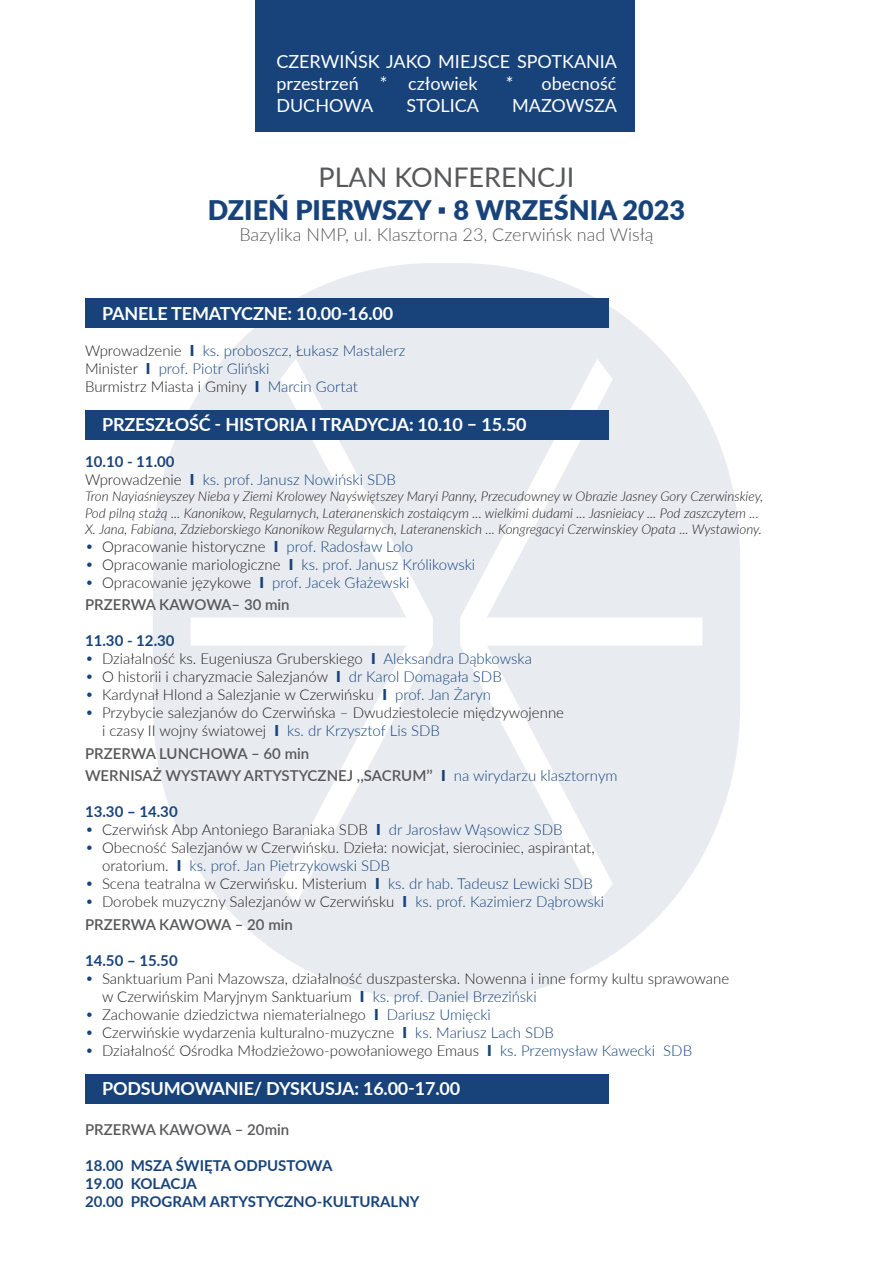
<style>
.page{position:relative;width:893px;height:1263px;background:#fff}
.page>*{position:absolute;margin:0;border:0;box-sizing:border-box;transform-origin:0 0}
.t1{font:900 27px "Lato";color:#18437a}
.t2{font:27px "Lato";color:#57585a}
.t3{font:700 18px "Lato";letter-spacing:-.01em;color:#fff}
.t4{font:18px/21.6px "Lato";color:#fff}
.t5{font:300 18px "Lato";color:#57585a}
.t6{font:300 15px/18px "Lato";color:#231f20}
.t7{font:300 15px/18px "Lato";color:#18437a}
.t8{font:700 15px/18px "Lato";color:#18437a}
.t9{font:600 15px/22.5px "Lato";color:#57585a}
.t10{font:italic 300 13.5px/16.2px "Lato";color:#231f20}
.s1{font-weight:300}
.s2{color:#231f20}
.s3{font-weight:900}
.s4{font-weight:700}
.s5{color:#18437a}
.s6{font-weight:900;color:#18437a}
.s7{font-weight:600;color:#57585a}
.s8{font-weight:300;color:#18437a}
</style>
<div class="page">
<svg style="left:153px;top:263px;width:587px;height:737px;fill:#e8ecf1"></svg>
<div style="left:255px;top:0;width:380px;height:132px;background:#18437a"></div>
<div style="left:85px;top:298px;width:523px;height:30px;background:#18437a"></div>
<div style="left:85px;top:410px;width:523px;height:30px;background:#18437a"></div>
<div style="left:85px;top:1074px;width:523px;height:30px;background:#18437a"></div>
<p class="t4" style="left:276px;top:50px;width:342px">CZERWIŃSK JAKO MIEJSCE SPOTKANIA przestrzeń * człowiek</p>
<p class="t4" style="left:506px;top:72px;width:112px">* obecność</p>
<p class="t4" style="left:276px;top:94px;width:98px">DUCHOWA</p>
<p class="t4" style="left:406px;top:94px;width:74px">STOLICA</p>
<p class="t4" style="left:512px;top:94px;width:106px">MAZOWSZA</p>
<h1 class="t2" style="left:319px;top:158px;width:257px">PLAN KONFERENCJI</h1>
<h1 class="t1" style="left:208px;top:190px;width:123px">DZIEŃ PIERW</h1>
<h1 class="t1" style="left:382px;top:190px;width:305px">SZY <span class="s1">▪</span> 8 WRZEŚNIA 2023</h1>
<p class="t5" style="left:239px;top:222px;width:416px">Bazylika NMP, ul. Klasztorna 23, Czerwińsk nad Wisłą</p>
<p class="t3" style="left:102px;top:300px;width:12px">PANELE</p>
<p class="t3" style="left:171px;top:300px;width:13px">TEMAT</p>
<p class="t3" style="left:231px;top:300px;width:23px">YCZNE</p>
<p class="t3" style="left:288px;top:300px;width:107px">: 10.00-16.00</p>
<p class="t7" style="left:85px;top:341px;width:322px"><span class="s2">Wprowadzenie</span> <span class="s3">I</span> ks. proboszcz, Łukasz Mastalerz<br><span class="s2">Minister</span> <span class="s3">I</span> prof. Piotr Gliński<br><span class="s2">Burmistrz Miasta i Gminy</span> <span class="s3">I</span> Marcin Gortat</p>
<p class="t3" style="left:102px;top:411px;width:12px">PRZE</p>
<p class="t3" style="left:145px;top:411px;width:22px">SZŁO</p>
<p class="t3" style="left:189px;top:411px;width:77px">ŚĆ - HISTORIA</p>
<p class="t3" style="left:311px;top:411px;width:22px">I TRAD</p>
<p class="t3" style="left:367px;top:411px;width:161px">YCJA: 10.10 – 15.50</p>
<p class="t7" style="left:85px;top:452px;width:313px"><span class="s4">10.10 - 11.00<br></span><span class="s2">Wprowadzenie</span> <span class="s3">I</span> ks. prof. Janusz Nowiński SDB</p>
<p class="t10" style="left:85px;top:488px;width:680px">Tron Nayiaśnieyszey Nieba y Ziemi Krolowey Nayświętszey Maryi Panny, Przecudowney w Obrazie Jasney Gory Czerwinskiey,<br>Pod pilną stażą ... Kanonikow, Regularnych, Lateranenskich zostaiącym ... wielkimi dudami ... Jasnieiacy ... Pod zaszczytem ...<br>X. Jana, Fabiana, Zdzieborskiego Kanonikow Regularnych, Lateranenskich ... Kongregacyi Czerwinskiey Opata ... Wystawiony.</p>
<p class="t6" style="left:85px;top:537px;width:330px"><span class="s5">•</span> Opracowanie historyczne <span class="s6">I</span> <span class="s5">prof. Radosław Lolo</span></p>
<p class="t7" style="left:85px;top:555px;width:392px">• <span class="s2">Opracowanie mariologiczne</span> <span class="s3">I</span> ks. prof. Janusz Królikowski</p>
<p class="t7" style="left:85px;top:571px;width:326px;line-height:22.5px">• <span class="s2">Opracowanie językowe</span> <span class="s3">I</span> prof. Jacek Głażewski<br><span class="s7">PRZERWA KAWOWA– 30 MIN</span></p>
<p class="t8" style="left:85px;top:631px;width:91px">11.30 - 12.30</p>
<p class="t6" style="left:85px;top:649px;width:448px"><span class="s5">•</span> Działalność ks. Eugeniusza Gruberskiego <span class="s6">I</span> <span class="s5">Aleksandra Dąbkowska</span></p>
<p class="t6" style="left:85px;top:667px;width:418px"><span class="s5">•</span> O historii i charyzmacie Salezjanów <span class="s6">I</span> <span class="s5">dr Karol Domagała SDB</span></p>
<p class="t6" style="left:85px;top:685px;width:408px"><span class="s5">•</span> Kardynał Hlond a Salezjanie w Czerwińsku <span class="s6">I</span> <span class="s5">prof. Jan Żaryn</span></p>
<p class="t6" style="left:102px;top:703px;width:464px;text-indent:-17px"><span class="s5">•</span> Przybycie salezjanów do Czerwińska – Dwudziestolecie międzywojenne i czasy II wojny światowej <span class="s6">I</span> <span class="s5">ks. dr Krzysztof Lis SDB</span></p>
<p class="t9" style="left:85px;top:741px;width:534px">PRZERWA LUNCHOWA – 60 MIN<br>WERNISAŻ WYSTAWY ARTYSTYCZNEJ ,,SACRUM’’ <span class="s6">I</span> <span class="s8">na wirydarzu klasztornym</span></p>
<p class="t8" style="left:85px;top:802px;width:94px">13.30 – 14.30</p>
<p class="t6" style="left:85px;top:820px;width:479px"><span class="s5">•</span> Czerwińsk Abp Antoniego Baraniaka SDB <span class="s6">I</span> <span class="s5">dr Jarosław Wąsowicz SDB</span></p>
<p class="t6" style="left:102px;top:838px;width:494px;text-indent:-17px"><span class="s5">•</span> Obecność Salezjanów w Czerwińsku. Dzieła: nowicjat, sierociniec, aspirantat, oratorium. <span class="s6">I</span> <span class="s5">ks. prof. Jan Pietrzykowski SDB</span></p>
<p class="t6" style="left:85px;top:874px;width:509px"><span class="s5">•</span> Scena teatralna w Czerwińsku. Misterium <span class="s6">I</span> <span class="s5">ks. dr hab. Tadeusz Lewicki SDB</span></p>
<p class="t6" style="left:85px;top:890px;width:521px;line-height:22.5px"><span class="s5">•</span> Dorobek muzyczny Salezjanów w Czerwińsku <span class="s6">I</span> <span class="s5">ks. prof. Kazimierz Dąbrowski<br></span><span class="s7">PRZERWA KAWOWA – 20 MIN</span></p>
<p class="t8" style="left:85px;top:951px;width:94px">14.50 – 15.50</p>
<p class="t6" style="left:102px;top:969px;width:629px;text-indent:-17px"><span class="s5">•</span> Sanktuarium Pani Mazowsza, działalność duszpasterska. Nowenna i inne formy kultu sprawowane w Czerwińskim Maryjnym Sanktuarium <span class="s6">I</span> <span class="s5">ks. prof. Daniel Brzeziński</span></p>
<p class="t6" style="left:85px;top:1005px;width:407px"><span class="s5">•</span> Zachowanie dziedzictwa niematerialnego <span class="s6">I</span> <span class="s5">Dariusz Umięcki</span></p>
<p class="t6" style="left:85px;top:1023px;width:470px"><span class="s5">•</span> Czerwińskie wydarzenia kulturalno-muzyczne <span class="s6">I</span> <span class="s5">ks. Mariusz Lach SDB</span></p>
<p class="t6" style="left:85px;top:1041px;width:609px"><span class="s5">•</span> Działalność Ośrodka Młodzieżowo-powołaniowego Emaus <span class="s6">I</span> <span class="s5">ks. Przemysław Kawecki SDB</span></p>
<p class="t3" style="left:102px;top:1075px;width:14px">POD</p>
<p class="t3" style="left:141px;top:1075px;width:24px">SUMOWANIE</p>
<p class="t3" style="left:254px;top:1075px;width:208px">/ DYSKUSJA: 16.00-17.00</p>
<p class="t9" style="left:85px;top:1118px;width:206px">PRZERWA KAWOWA – 20MIN</p>
<p class="t8" style="left:85px;top:1156px;width:161px">18.00 MSZA ŚWI ĘTA ODPU</p>
<p class="t8" style="left:278px;top:1156px;width:21px">STOWA</p>
<p class="t8" style="left:85px;top:1174px;width:57px">19.00 KOLACJA<br>20.00 PRO</p>
<p class="t8" style="left:162px;top:1192px;width:23px">GRAM</p>
<p class="t8" style="left:210px;top:1192px;width:11px">ART</p>
<p class="t8" style="left:239px;top:1192px;width:48px">YSTYCZNO</p>
<p class="t8" style="left:317px;top:1192px;width:17px">-KULTURALN</p>
<p class="t8" style="left:410px;top:1192px;width:11px">Y</p>
</div>
